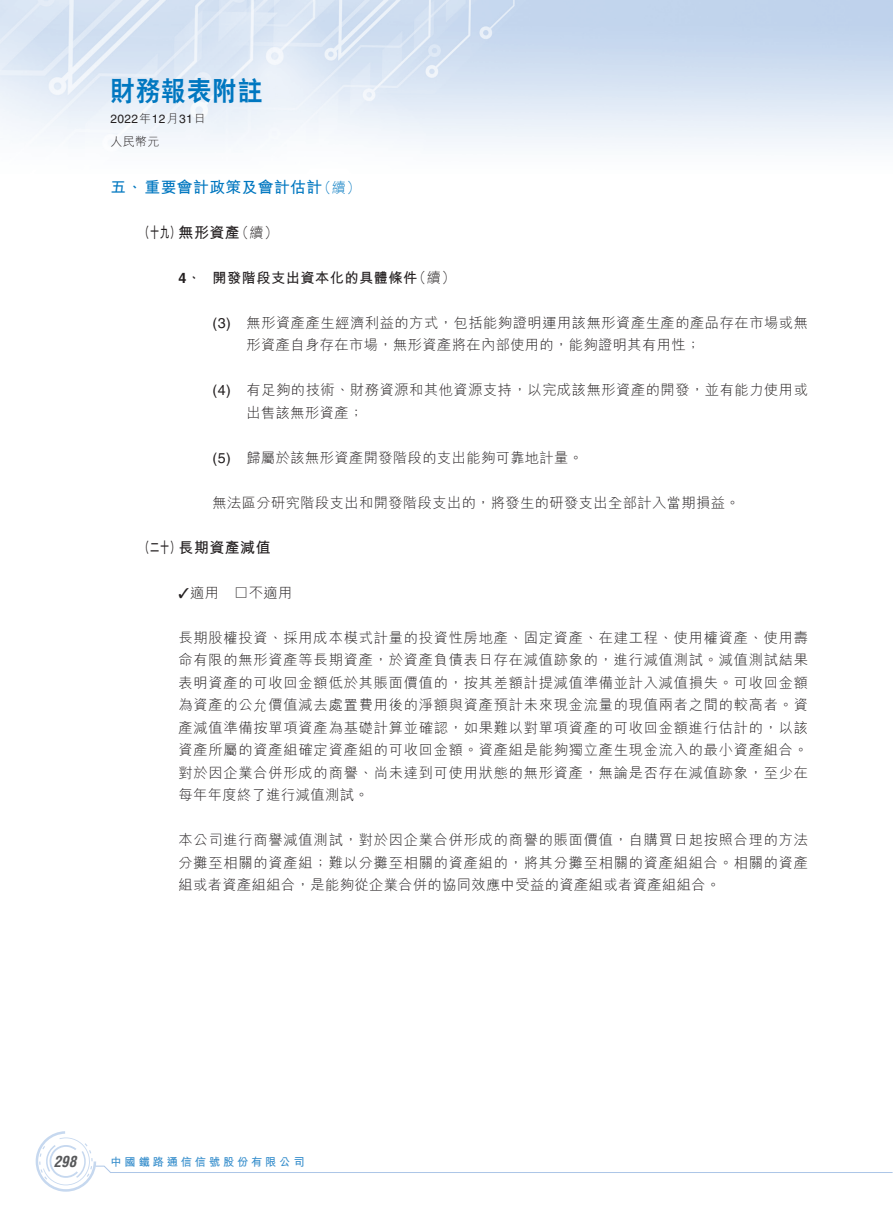
<style>
.page{position:relative;width:893px;height:1212px;background:#fff}
.page>*{position:absolute;margin:0;border:0;box-sizing:border-box;transform-origin:0 0}
.t1{font:800 27px "C Hei 2 HK";letter-spacing:.05em;color:#0077c0;scale:.9 1}
.t2{font:700 15.75px "M Hei HK";letter-spacing:.03em;color:#0077c0}
.t3{font:700 15px "M Hei HK";letter-spacing:.03em;color:#231f20;scale:.65 1}
.t4{font:italic 700 condensed 15px "Helvetica LT Std";color:#57585a}
.t5{font:300 14.25px/22.5px "M Hei HK";letter-spacing:.03em;color:#231f20}
.t6{font:700 14.25px "M Hei HK";letter-spacing:.03em;color:#231f20}
.t7{font:12px "Helvetica LT Std";letter-spacing:.03em;color:#231f20}
.t8{font:300 12px "M Hei HK";color:#231f20}
.t9{font:700 11.25px "M Hei HK";letter-spacing:.25em;color:#338ccb}
.s1{font-family:"M Hei HK";font-weight:300}
.s2{font-weight:300;font-size:14.25px}
.s3{font-family:"Helvetica LT Std"}
.s4{font-weight:300}
.s5{font-family:"Helvetica LT Std";font-weight:400}
</style>
<div class="page">
<img style="left:0;top:0;width:893px;height:147px">
<svg style="left:36px;top:1131px;width:857px;height:61px"></svg>
<h1 class="t1" style="left:111px;top:73px;width:170px">財務報表附註</h1>
<p class="t7" style="left:111px;top:112px;width:97px">2022<span class="s1">年</span>12<span class="s1">月</span>31<span class="s1">日</span></p>
<p class="t8" style="left:111px;top:135px;width:51px">人民幣元</p>
<p class="t2" style="left:111px;top:175px;width:252px">五、重要會計政策及會計估計<span class="s2">（續）</span></p>
<p class="t3" style="left:140px;top:221px;width:215px">（十九）無形資產<span class="s2">（續）</span></p>
<p class="t6" style="left:179px;top:267px;width:279px"><span class="s3">4</span>、 開發階段支出資本化的具體條件<span class="s4">（續）</span></p>
<p class="t5" style="left:247px;top:311px;width:563px;text-indent:-34px"><span class="s5">(3)</span> 無形資產產生經濟利益的方式，包括能夠證明運用該無形資產生產的產品存在市場或無形資產自身存在市場，無形資產將在內部使用的，能夠證明其有用性；</p>
<p class="t5" style="left:247px;top:378px;width:563px;text-indent:-34px"><span class="s5">(4)</span> 有足夠的技術、財務資源和其他資源支持，以完成該無形資產的開發，並有能力使用或出售該無形資產；</p>
<p class="t5" style="left:213px;top:446px;width:372px"><span class="s5">(5)</span> 歸屬於該無形資產開發階段的支出能夠可靠地計量。</p>
<p class="t5" style="left:213px;top:491px;width:528px">無法區分研究階段支出和開發階段支出的，將發生的研發支出全部計入當期損益。</p>
<p class="t3" style="left:140px;top:536px;width:203px">（二十）長期資產減值</p>
<p class="t5" style="left:179px;top:581px;width:115px">✓適用 □不適用</p>
<p class="t5" style="left:179px;top:626px;width:631px;text-align:justify">長期股權投資、採用成本模式計量的投資性房地產、固定資產、在建工程、使用權資產、使用壽命有限的無形資產等長期資產，於資產負債表日存在減值跡象的，進行減值測試。減值測試結果表明資產的可收回金額低於其賬面價值的，按其差額計提減值準備並計入減值損失。可收回金額為資產的公允價值減去處置費用後的淨額與資產預計未來現金流量的現值兩者之間的較高者。資產減值準備按單項資產為基礎計算並確認，如果難以對單項資產的可收回金額進行估計的，以該資產所屬的資產組確定資產組的可收回金額。資產組是能夠獨立產生現金流入的最小資產組合。對於因企業合併形成的商譽、尚未達到可使用狀態的無形資產，無論是否存在減值跡象，至少在每年年度終了進行減值測試。</p>
<p class="t5" style="left:179px;top:828px;width:631px;text-align:justify">本公司進行商譽減值測試，對於因企業合併形成的商譽的賬面價值，自購買日起按照合理的方法分攤至相關的資產組；難以分攤至相關的資產組的，將其分攤至相關的資產組組合。相關的資產組或者資產組組合，是能夠從企業合併的協同效應中受益的資產組或者資產組組合。</p>
<p class="t4" style="left:54px;top:1152px;width:24px">298</p>
<p class="t9" style="left:111px;top:1153px;width:196px">中國鐵路通信信號股份有限公司</p>
</div>
